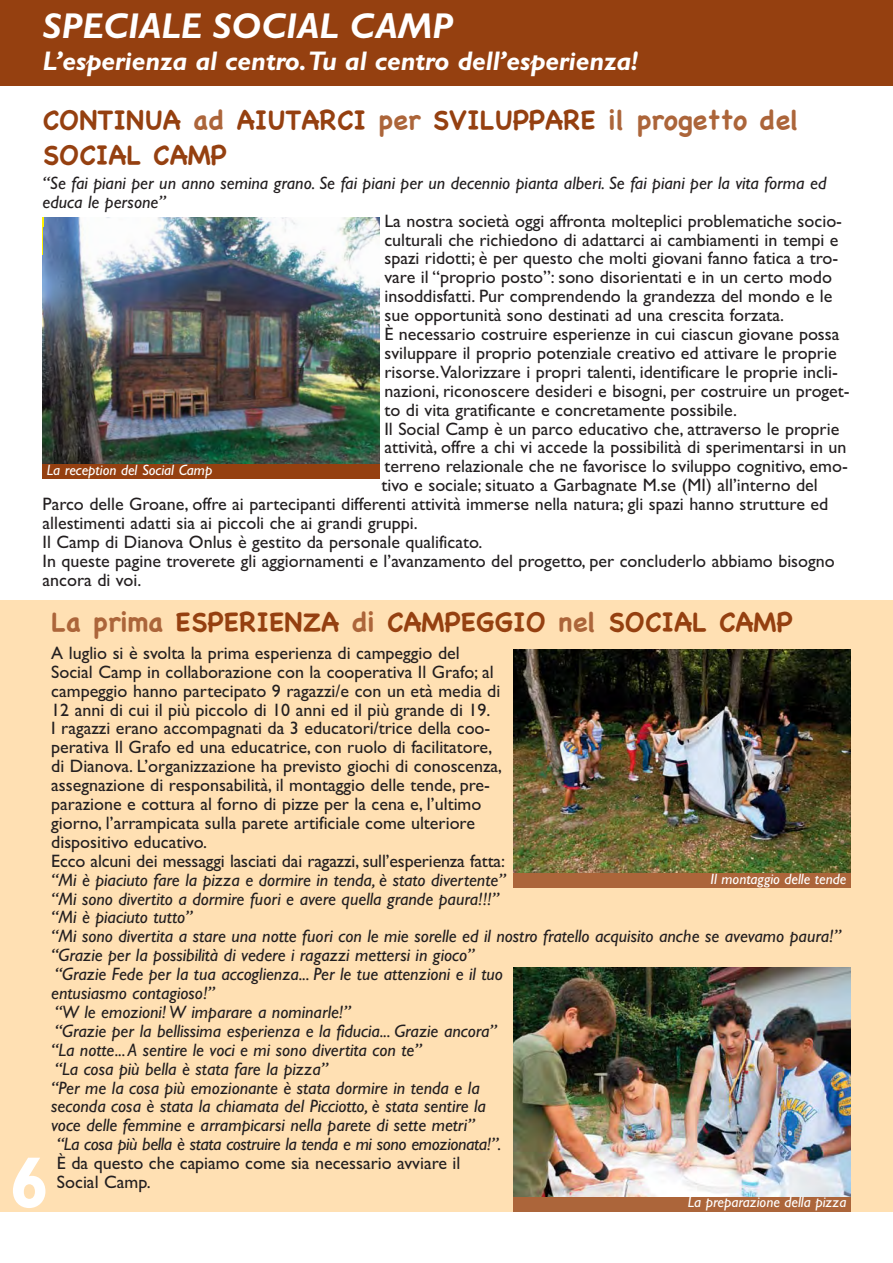
<style>
.page{position:relative;width:893px;height:1263px;background:#fff}
.page>*{position:absolute;margin:0;border:0;box-sizing:border-box;transform-origin:0 0}
.t1{font:700 72px "Gill Sans";color:#fff}
.t2{font:italic 700 36px "Gill Sans";color:#fff}
.t3{font:700 27px/35.8px "Chalkboard";color:#954010}
.t4{font:italic 700 27px "Gill Sans";letter-spacing:-.005em;color:#fff}
.t5{font:18px/18.9px "Gill Sans";color:#231f20}
.t6{font:italic 18px/18.9px "Gill Sans";color:#231f20}
.t7{font:italic 18px "Gill Sans";letter-spacing:-.02em;color:#231f20}
.t8{font:italic 15px "Gill Sans";color:#fff}
.s1{color:#ac653a}
</style>
<div class="page">
<div style="left:0;top:600px;width:893px;height:612px;background:#ffe0b3"></div>
<div style="left:0;top:0;width:893px;height:85px;background:#954010"></div>
<img style="left:43px;top:217px;width:337px;height:247px">
<img style="left:513px;top:650px;width:338px;height:223px">
<img style="left:513px;top:968px;width:338px;height:229px">
<div style="left:43px;top:464px;width:337px;height:15px;background:#954010"></div>
<div style="left:513px;top:873px;width:338px;height:15px;background:#ac653a"></div>
<div style="left:513px;top:1197px;width:338px;height:14px;background:#ac653a"></div>
<h2 class="t2" style="left:43px;top:5px;width:412px">SPECIALE SOCIAL CAMP</h2>
<h3 class="t4" style="left:43px;top:45px;width:597px">L’esperienza al centro.Tu al centro dell’esperienza!</h3>
<h3 class="t3" style="left:43px;top:105px;width:758px">CONTINUA <span class="s1">ad</span> AIUTARCI <span class="s1">per</span> SVILUPPARE <span class="s1">il progetto del<br></span>SOCIAL CAMP</h3>
<p class="t6" style="left:43px;top:175px;width:785px">“Se fai piani per un anno semina grano. Se fai piani per un decennio pianta alberi. Se fai piani per la vita forma ed educa le persone”</p>
<p class="t5" style="left:384px;top:213px;width:459px">La nostra società oggi affronta molteplici problematiche socio-</p>
<p class="t5" style="left:384px;top:232px;width:456px">culturali che richiedono di adattarci ai cambiamenti in tempi e</p>
<p class="t5" style="left:384px;top:251px;width:455px">spazi ridotti; è per questo che molti giovani fanno fatica a tro-</p>
<p class="t5" style="left:384px;top:270px;width:449px">vare il “proprio posto”: sono disorientati e in un certo modo</p>
<p class="t5" style="left:384px;top:289px;width:449px">insoddisfatti. Pur comprendendo la grandezza del mondo e le</p>
<p class="t5" style="left:384px;top:308px;width:401px">sue opportunità sono destinati ad una crescita forzata.</p>
<p class="t5" style="left:384px;top:326px;width:457px">È necessario costruire esperienze in cui ciascun giovane possa</p>
<p class="t5" style="left:384px;top:345px;width:454px">sviluppare il proprio potenziale creativo ed attivare le proprie</p>
<p class="t5" style="left:384px;top:364px;width:455px">risorse.Valorizzare i propri talenti, identificare le proprie incli-</p>
<p class="t5" style="left:384px;top:383px;width:467px">nazioni, riconoscere desideri e bisogni, per costruire un proget-</p>
<p class="t5" style="left:384px;top:402px;width:354px">to di vita gratificante e concretamente possibile.</p>
<p class="t5" style="left:384px;top:421px;width:456px">Il Social Camp è un parco educativo che, attraverso le proprie</p>
<p class="t5" style="left:384px;top:440px;width:464px">attività, offre a chi vi accede la possibilità di sperimentarsi in un</p>
<p class="t5" style="left:384px;top:459px;width:465px">terreno relazionale che ne favorisce lo sviluppo cognitivo, emo-</p>
<p class="t5" style="left:381px;top:478px;width:438px">tivo e sociale; situato a Garbagnate M.se (MI) all’interno del</p>
<p class="t5" style="left:43px;top:497px;width:787px">Parco delle Groane, offre ai partecipanti differenti attività immerse nella natura; gli spazi hanno strutture ed</p>
<p class="t5" style="left:43px;top:515px;width:377px">allestimenti adatti sia ai piccoli che ai grandi gruppi.</p>
<p class="t5" style="left:43px;top:534px;width:441px">Il Camp di Dianova Onlus è gestito da personale qualificato.</p>
<p class="t5" style="left:43px;top:553px;width:794px">In queste pagine troverete gli aggiornamenti e l’avanzamento del progetto, per concluderlo abbiamo bisogno</p>
<p class="t5" style="left:43px;top:572px;width:100px">ancora di voi.</p>
<p class="t8" style="left:47px;top:465px;width:167px">La reception del Social Camp</p>
<h3 class="t3" style="left:51px;top:607px;width:743px"><span class="s1">La prima</span> ESPERIENZA <span class="s1">di</span> CAMPEGGIO <span class="s1">nel</span> SOCIAL CAMP</h3>
<p class="t5" style="left:51px;top:645px;width:455px">A luglio si è svolta la prima esperienza di campeggio del Social Camp in collaborazione con la cooperativa Il Grafo; al campeggio hanno partecipato 9 ragazzi/e con un età media di 12 anni di cui il più piccolo di 10 anni ed il più grande di 19.<br>I ragazzi erano accompagnati da 3 educatori/trice della coo&shy;perativa Il Grafo ed una educatrice, con ruolo di facilitatore, di Dianova. L’organizzazione ha previsto giochi di conoscenza, assegnazione di responsabilità, il montaggio delle tende, pre&shy;parazione e cottura al forno di pizze per la cena e, l’ultimo giorno, l’arrampicata sulla parete artificiale come ulteriore dispositivo educativo.<br>Ecco alcuni dei messaggi lasciati dai ragazzi, sull’esperienza fatta:</p>
<p class="t6" style="left:51px;top:872px;width:456px">“Mi è piaciuto fare la pizza e dormire in tenda, è stato divertente”</p>
<p class="t6" style="left:51px;top:891px;width:449px">“Mi sono divertito a dormire fuori e avere quella grande paura!!!”</p>
<p class="t6" style="left:51px;top:910px;width:143px">“Mi è piaciuto tutto”</p>
<p class="t6" style="left:51px;top:929px;width:791px">“Mi sono divertita a stare una notte fuori con le mie sorelle ed il nostro fratello acquisito anche se avevamo paura!”</p>
<p class="t6" style="left:51px;top:948px;width:425px">“Grazie per la possibilità di vedere i ragazzi mettersi in gioco”</p>
<p class="t6" style="left:55px;top:967px;width:450px">“Grazie Fede per la tua accoglienza... Per le tue attenzioni e il tuo</p>
<p class="t6" style="left:51px;top:985px;width:165px">entusiasmo contagioso!”</p>
<p class="t6" style="left:55px;top:1004px;width:297px">“W le emozioni! W imparare a nominarle!”</p>
<p class="t6" style="left:55px;top:1023px;width:443px">“Grazie per la bellissima esperienza e la fiducia... Grazie ancora”</p>
<p class="t6" style="left:51px;top:1042px;width:372px">“La notte... A sentire le voci e mi sono divertita con te”</p>
<p class="t6" style="left:55px;top:1061px;width:275px">“La cosa più bella è stata fare la pizza”</p>
<p class="t6" style="left:51px;top:1080px;width:430px">“Per me la cosa più emozionante è stata dormire in tenda e la</p>
<p class="t6" style="left:51px;top:1099px;width:436px">seconda cosa è stata la chiamata del Picciotto, è stata sentire la</p>
<p class="t6" style="left:51px;top:1118px;width:425px">voce delle femmine e arrampicarsi nella parete di sette metri”</p>
<p class="t7" style="left:57px;top:1138px;width:446px">“La cosa più bella è stata costruire la tenda e mi sono emozionata!”.</p>
<p class="t5" style="left:57px;top:1156px;width:405px">È da questo che capiamo come sia necessario avviare il</p>
<p class="t8" style="left:710px;top:874px;width:137px">Il montaggio delle tende</p>
<h1 class="t1" style="left:10px;top:1140px;width:41px">6</h1>
<p class="t5" style="left:57px;top:1174px;width:95px">Social Camp.</p>
<p class="t8" style="left:688px;top:1197px;width:160px">La preparazione della pizza</p>
</div>
